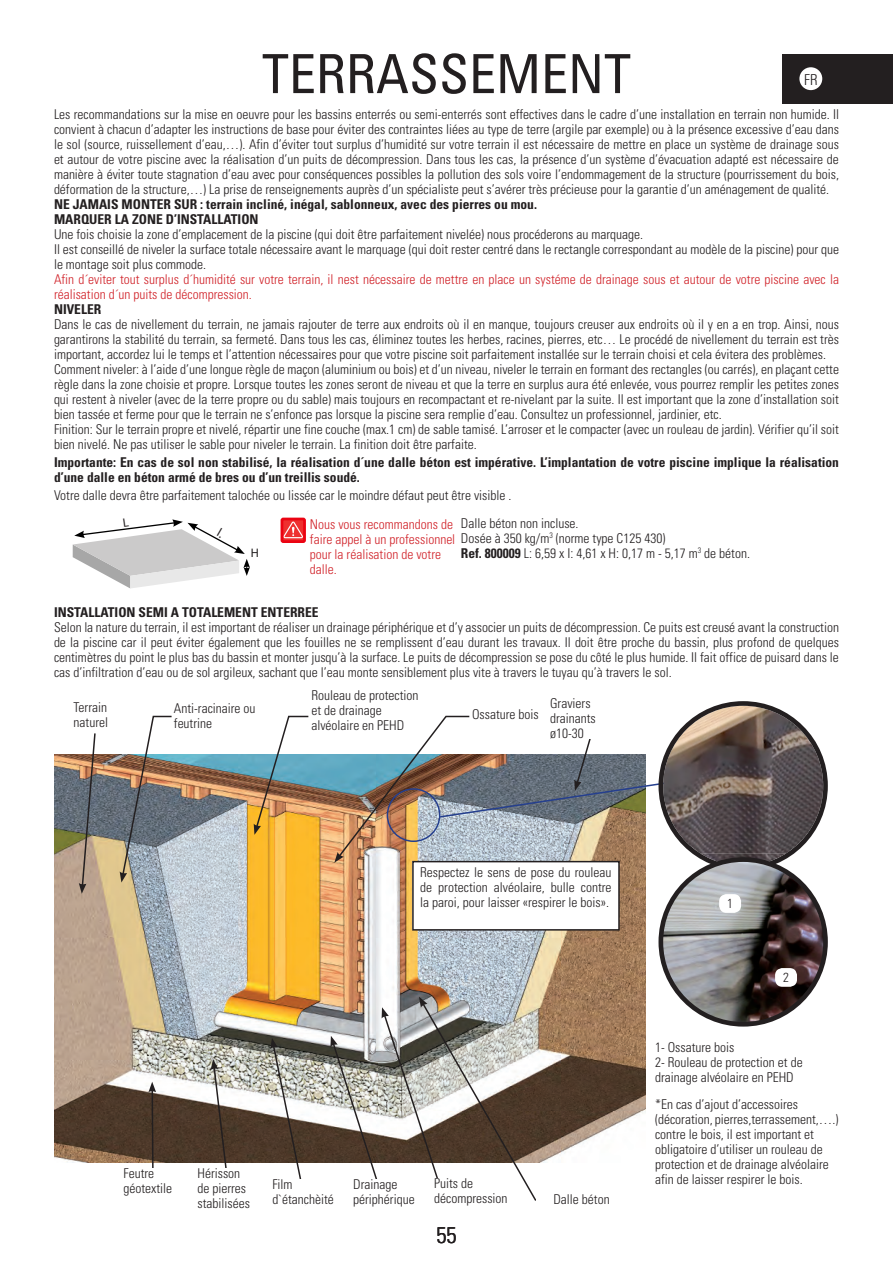
<style>
.page{position:relative;width:893px;height:1263px;background:#fff}
.page>*{position:absolute;margin:0;border:0;box-sizing:border-box;transform-origin:0 0}
.t1{font:condensed 54px "Univers LT Std";color:#231f20}
.t2{font:300 condensed 22.5px "Univers LT Std";color:#231f20}
.t3{font:300 condensed 15px "Univers";color:#231f20}
.t4{font:300 condensed 13.5px/15px "Univers";color:#231f20}
.t5{font:300 condensed 13.5px/15px "Univers LT Std";color:#231f20}
.t6{font:700 condensed 13.5px/15px "Univers LT Std";color:#231f20}
.t7{font:300 condensed 13.5px/15px "Univers";color:#d1232a}
.t8{font:300 condensed 13.2px "Univers LT Std";color:#231f20}
.t9{font:12.45px "Myriad Pro";color:#231f20}
.s1{font-family:"Univers LT Std"}
.s2{font-family:"Univers";color:#d1232a}
.s3{font-weight:700}
</style>
<div class="page">
<div style="left:783px;top:54px;width:110px;height:49px;background:#231f20"></div>
<div style="left:799px;top:67px;width:23px;height:23px;background:#fff;border-radius:50%"></div>
<div style="left:280px;top:517px;width:27px;height:27px;border:3px solid #fff;border-radius:2px"></div>
<div style="left:282px;top:519px;width:22px;height:22px;background:#f26868"></div>
<svg style="left:285px;top:522px;width:17px;height:16px"></svg>
<div style="left:281px;top:518px;width:25px;height:25px;border:3px solid #eb0312"></div>
<img style="left:55px;top:754px;width:591px;height:408px">
<svg style="left:120px;top:715px;width:53px;height:167px"></svg>
<svg style="left:254px;top:715px;width:56px;height:120px"></svg>
<svg style="left:148px;top:1082px;width:8px;height:86px"></svg>
<svg style="left:211px;top:1059px;width:30px;height:109px"></svg>
<svg style="left:270px;top:1038px;width:37px;height:168px"></svg>
<svg style="left:79px;top:733px;width:18px;height:161px;background:#978b81"></svg>
<svg style="left:330px;top:997px;width:295px;height:204px"></svg>
<div style="left:536px;top:1194px;width:91px;height:11px;background:#fff"></div>
<div style="left:434px;top:1178px;width:85px;height:27px;background:#fff"></div>
<div style="left:353px;top:1179px;width:71px;height:28px;background:#fff"></div>
<div style="left:272px;top:1179px;width:71px;height:26px;background:#fff"></div>
<div style="left:413px;top:862px;width:206px;height:68px;background:#fff"></div>
<div style="left:412px;top:861px;width:208px;height:69px;border:2px solid #231f20"></div>
<img style="left:334px;top:701px;width:494px;height:169px">
<img style="left:701px;top:854px;width:84px;height:12px">
<img style="left:661px;top:859px;width:164px;height:165px;border-radius:82px">
<div style="left:658px;top:857px;width:170px;height:169px;border:5px solid #231f20;border-radius:50%"></div>
<div style="left:719px;top:894px;width:22px;height:19px;background:#fff;border-radius:7px"></div>
<div style="left:775px;top:968px;width:22px;height:19px;background:#fff;border-radius:7px"></div>
<svg style="left:73px;top:519px;width:177px;height:69px"></svg>
<h1 class="t1" style="left:262px;top:40px;width:371px">TERRASSEMENT</h1>
<p class="t3" style="left:804px;top:70px;width:15px">FR</p>
<p class="t4" style="left:54px;top:106px;width:786px;text-align:justify">Les recommandations sur la mise en oeuvre pour les bassins enterrés ou semi-enterrés sont effectives dans le cadre d’une installation en terrain non humide. Il convient à chacun d’adapter les instructions de base pour éviter des contraintes liées au type de terre (argile par exemple) ou à la présence excessive d’eau dans le sol (source, ruissellement d’eau,…). Afin d’éviter tout surplus d’humidité sur votre terrain il est nécessaire de mettre en place un système de drainage sous et autour de votre piscine avec la réalisation d’un puits de décompression. Dans tous les cas, la présence d’un système d’évacuation adapté est nécessaire de manière à éviter toute stagnation d’eau avec pour conséquences possibles la pollution des sols voire l’endommagement de la structure (pourrissement du bois, déformation de la structure,…) La prise de renseignements auprès d’un spécialiste peut s’avérer très précieuse pour la garantie d’un aménagement de qualité.</p>
<p class="t6" style="left:54px;top:196px;width:484px">NE JAMAIS MONTER SUR : terrain incliné, inégal, sablonneux, avec des pierres ou mou.<br>MARQUER LA ZONE D’INSTALLATION</p>
<p class="t4" style="left:54px;top:226px;width:786px">Une fois choisie la zone d’emplacement de la piscine (qui doit être parfaitement nivelée) nous procéderons au marquage.<br>Il est conseillé de niveler la surface totale nécessaire avant le marquage (qui doit rester centré dans le rectangle correspondant au modèle de la piscine) pour que le montage soit plus commode.</p>
<p class="t7" style="left:54px;top:271px;width:786px">Afin d´eviter tout surplus d´humidité sur votre terrain, il nest nécessaire de mettre en place un systéme de drainage sous et autour de votre piscine avec la réalisation d´un puits de décompression.</p>
<p class="t6" style="left:54px;top:301px;width:49px">NIVELER</p>
<p class="t4" style="left:54px;top:316px;width:786px">Dans le cas de nivellement du terrain, ne jamais rajouter de terre aux endroits où il en manque, toujours creuser aux endroits où il y en a en trop. Ainsi, nous garantirons la stabilité du terrain, sa fermeté. Dans tous les cas, éliminez toutes les herbes, racines, pierres, etc… Le procédé de nivellement du terrain est très important, accordez lui le temps et l’attention nécessaires pour que votre piscine soit parfaitement installée sur le terrain choisi et cela évitera des problèmes.<br><span class="s1">Comment niveler:</span> à l’aide d’une longue règle de maçon (aluminium ou bois) et d’un niveau, niveler le terrain en formant des rectangles (ou carrés), en plaçant cette règle dans la zone choisie et propre. Lorsque toutes les zones seront de niveau et que la terre en surplus aura été enlevée, vous pourrez remplir les petites zones qui restent à niveler (avec de la terre propre ou du sable) mais toujours en recompactant et re-nivelant par la suite. Il est important que la zone d’installation soit bien tassée et ferme pour que le terrain ne s’enfonce pas lorsque la piscine sera remplie d’eau. Consultez un professionnel, jardinier, etc.<br><span class="s1">Finition:</span> Sur le terrain propre et nivelé, répartir une fine couche (max.1 cm) de sable tamisé. L’arroser et le compacter (avec un rouleau de jardin). Vérifier qu’il soit bien nivelé. Ne pas utiliser le sable pour niveler le terrain. La finition doit être parfaite.</p>
<p class="t3" style="left:803px;top:70px;width:17px">EN</p>
<p class="t6" style="left:54px;top:454px;width:786px">Importante: En cas de sol non stabilisé, la réalisation d´une dalle béton est impérative. L’implantation de votre piscine implique la réalisation d’une dalle en béton armé de bres ou d’un treillis soudé.</p>
<p class="t4" style="left:54px;top:487px;width:459px">Votre dalle devra être parfaitement talochée ou lissée car le moindre défaut peut être visible .</p>
<p class="t5" style="left:461px;top:515px;width:119px">Dalle béton non incluse.</p>
<p class="t5" style="left:310px;top:530px;width:357px"><span class="s2">faire appel à un professionnel</span> Dosée à 350 kg/m<sup>3</sup> (norme type C125 430)</p>
<p class="t5" style="left:461px;top:545px;width:291px"><span class="s3">Ref. 800009</span> L: 6,59 x I: 4,61 x H: 0,17 m - 5,17 m<sup>3</sup> de béton.</p>
<p class="t7" style="left:310px;top:516px;width:145px">Nous vous recommandons de</p>
<p class="t7" style="left:310px;top:546px;width:133px">pour la réalisation de votre dalle.</p>
<p class="t6" style="left:54px;top:605px;width:266px">INSTALLATION SEMI A TOTALEMENT ENTERREE</p>
<p class="t4" style="left:54px;top:620px;width:787px;text-align:justify">Selon la nature du terrain, il est important de réaliser un drainage périphérique et d’y associer un puits de décompression. Ce puits est creusé avant la construction de la piscine car il peut éviter également que les fouilles ne se remplissent d’eau durant les travaux. Il doit être proche du bassin, plus profond de quelques centimètres du point le plus bas du bassin et monter jusqu’à la surface. Le puits de décompression se pose du côté le plus humide. Il fait office de puisard dans le cas d’infiltration d’eau ou de sol argileux, sachant que l’eau monte sensiblement plus vite à travers le tuyau qu’à travers le sol.</p>
<p class="t5" style="left:74px;top:700px;width:36px">Terrain naturel</p>
<p class="t5" style="left:174px;top:700px;width:83px">Anti-racinaire ou feutrine</p>
<p class="t9" style="left:251px;top:545px;width:10px">H</p>
<p class="t5" style="left:311px;top:688px;width:109px">Rouleau de protection et de drainage alvéolaire en PEHD</p>
<p class="t5" style="left:550px;top:695px;width:47px">Graviers drainants ø10-30</p>
<p class="t5" style="left:472px;top:707px;width:68px">Ossature bois</p>
<p class="t5" style="left:420px;top:865px;width:193px;text-align:justify">Respectez le sens de pose du rouleau de protection alvéolaire, bulle contre la paroi, pour laisser «respirer le bois».</p>
<p class="t5" style="left:123px;top:1165px;width:50px">Feutre géotextile</p>
<p class="t5" style="left:197px;top:1165px;width:54px">Hérisson de pierres stabilisées</p>
<p class="t5" style="left:272px;top:1177px;width:63px">Film d`étanchèité</p>
<p class="t5" style="left:353px;top:1177px;width:63px">Drainage périphérique</p>
<p class="t5" style="left:434px;top:1176px;width:75px">Puits de décompression</p>
<h2 class="t2" style="left:436px;top:1221px;width:21px">55</h2>
<p class="t5" style="left:553px;top:1192px;width:58px">Dalle béton</p>
<p class="t8" style="left:727px;top:895px;width:7px">1</p>
<p class="t8" style="left:783px;top:969px;width:7px">2</p>
<p class="t4" style="left:655px;top:1040px;width:149px">1- Ossature bois<br>2- Rouleau de protection et de drainage alvéolaire en PEHD</p>
<p class="t4" style="left:655px;top:1096px;width:185px">*En cas d’ajout d’accessoires (décoration, pierres,terrassement,….) contre le bois, il est important et obligatoire d’utiliser un rouleau de protection et de drainage alvéolaire afin de laisser respirer le bois.</p>
</div>
